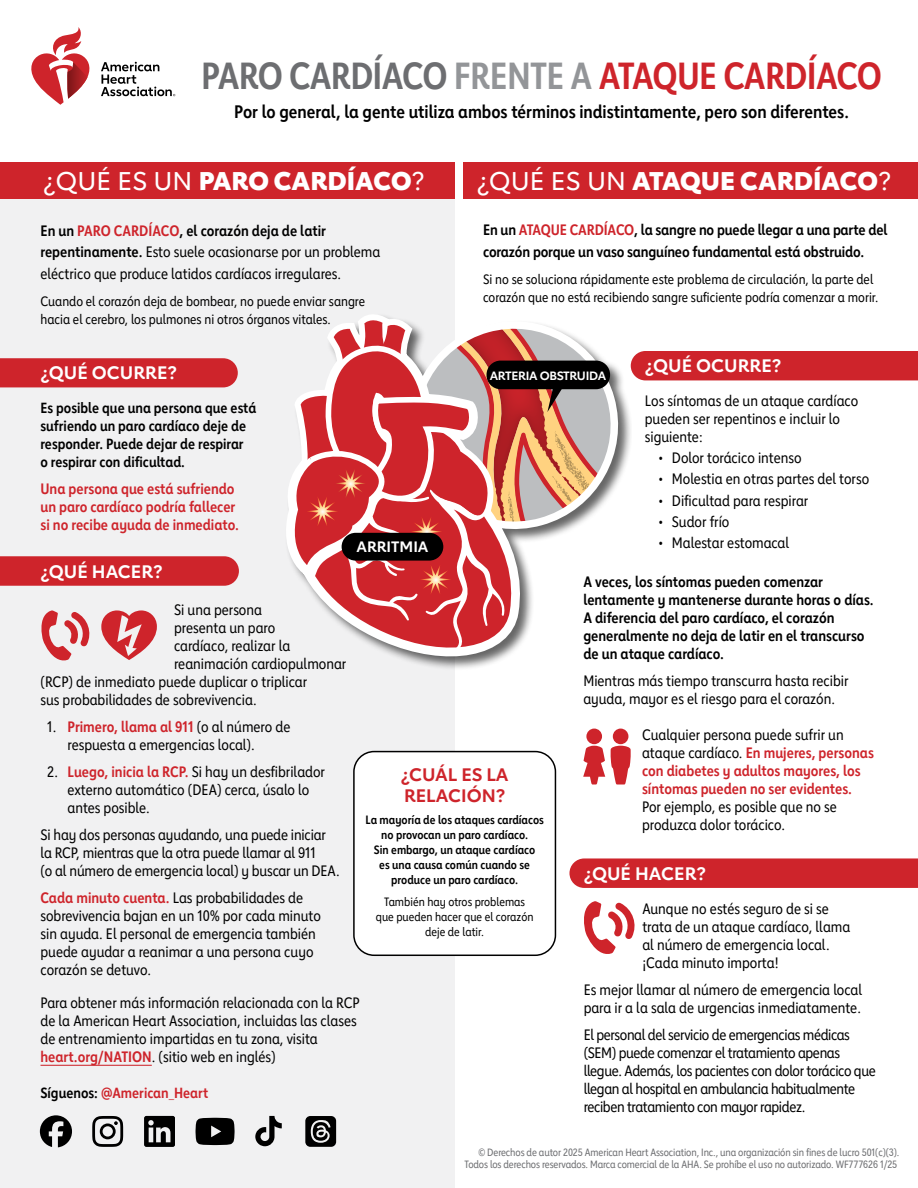
<style>
.page{position:relative;width:918px;height:1188px;background:#fff}
.page>*{position:absolute;margin:0;border:0;box-sizing:border-box;transform-origin:0 0}
.head1___H1{font:700 37.5px "Lub Dub Condensed";letter-spacing:-.02em;color:#ce242b}
.sub1_rt___H2{font:800 25.5px "Lub Dub";color:#fff}
.sub1_left___H2{font:800 25.5px "Lub Dub";color:#fff}
.head1___H1-2{font:700 18px "Lub Dub Condensed";color:#000}
.body3_left___P{font:700 18px "Lub Dub";color:#fff}
.body_3_rt___P{font:700 18px "Lub Dub";color:#fff}
.body1___P{font:700 18px/21.6px "Lub Dub";color:#ce242b}
.body2___P{font:15px/18px "Lub Dub Condensed";color:#000}
.body2_with_DropCap___P{font:15px/18px "Lub Dub Condensed";color:#000}
.body2___P-2{font:15px/18px "Lub Dub Condensed";letter-spacing:-.025em;color:#000}
.body2___P-3{font:700 15px/18px "Lub Dub Condensed";color:#000}
.body1___P-2{font:15px/21.6px "Lub Dub Condensed";color:#000}
.body1___P-3{font:700 15px/21.6px "Lub Dub Condensed";letter-spacing:-.01em;color:#000}
.body2___P-4{font:700 15px/18px "Lub Dub Condensed";color:#ce242b}
.t1{font:700 15px "Lub Dub";color:#fff}
.body7___P{font:700 14.7px/18px "Lub Dub Condensed";color:#000}
.body2___P-5{font:700 14.7px "Lub Dub Condensed";color:#ce242b}
.body2___P-6{font:13.5px/18px "Lub Dub Condensed";color:#000}
.body2___P-7{font:700 12px/15px "Lub Dub Condensed";color:#000;text-align:center}
.body2___P-8{font:12px/15px "Lub Dub Condensed";color:#000;text-align:center}
.t2{font:700 12px "Lub Dub";letter-spacing:-.025em;color:#fff}
.credit1___P{font:10.5px/12px "Lub Dub Condensed";letter-spacing:-.01em;color:#6d6e71;text-align:right}
.s1{color:#6d6e71}
.s2{color:#939598}
.s3{font-weight:500}
.s4{font-weight:700}
.s5{font-weight:700;color:#ce242b}
.s6{color:#ce242b}
.s7{color:#000}
</style>
<div class="page">
<div style="left:0;top:198px;width:455px;height:990px;background:#f1f1f2"></div>
<div style="left:0;top:162px;width:455px;height:36px;background:#ce242b"></div>
<div style="left:463px;top:162px;width:455px;height:36px;background:#ce242b"></div>
<div style="left:285px;top:313px;width:347px;height:358px;background:#000;opacity:.6"></div>
<svg style="left:285px;top:313px;width:331px;height:348px"></svg>
<div style="left:487px;top:361px;width:123px;height:28px;background:#000;border-radius:14px"></div>
<div style="left:342px;top:533px;width:101px;height:28px;background:#000;border-radius:14px"></div>
<div style="left:0;top:358px;width:238px;height:29px;background:#ce242b"></div>
<svg style="left:0;top:556px;width:239px;height:30px;background:#cf2a31"></svg>
<div style="left:631px;top:351px;width:287px;height:29px;background:#ce242b"></div>
<svg style="left:569px;top:858px;width:349px;height:30px;background:#cf2a30"></svg>
<div style="left:613px;top:729px;width:15px;height:15px;background:#ce242b;border-radius:50%"></div>
<div style="left:586px;top:729px;width:16px;height:15px;background:#ce242b;border-radius:50%"></div>
<svg style="left:583px;top:746px;width:48px;height:39px"></svg>
<div style="left:354px;top:752px;width:201px;height:203px;background:#fff;border-radius:20px"></div>
<div style="left:353px;top:751px;width:203px;height:205px;border:2px solid #000;border-radius:20px"></div>
<hr style="left:40px;top:1065px;width:112px;height:1px;background:#ce242b">
<svg style="left:101px;top:62px;width:74px;height:34px"></svg>
<svg style="left:31px;top:27px;width:59px;height:78px"></svg>
<svg style="left:584px;top:901px;width:51px;height:53px"></svg>
<svg style="left:41px;top:610px;width:49px;height:51px"></svg>
<svg style="left:101px;top:610px;width:56px;height:50px"></svg>
<svg style="left:40px;top:1115px;width:32px;height:32px"></svg>
<svg style="left:92px;top:1116px;width:31px;height:31px"></svg>
<svg style="left:144px;top:1116px;width:31px;height:31px"></svg>
<svg style="left:196px;top:1118px;width:39px;height:27px"></svg>
<svg style="left:255px;top:1116px;width:27px;height:30px"></svg>
<svg style="left:305px;top:1116px;width:31px;height:31px"></svg>
<h1 class="head1___H1" style="left:201px;top:54px;width:682px"><span class="s1">PARO CARDÍACO</span> <span class="s2">FRENTE A</span> ATAQUE CARDÍACO</h1>
<h1 class="head1___H1-2" style="left:234px;top:101px;width:616px">Por lo general, la gente utiliza ambos términos indistintamente, pero son diferentes.</h1>
<h2 class="sub1_left___H2" style="left:43px;top:165px;width:383px"><span class="s3">¿QUÉ ES UN</span> PARO CARDÍACO<span class="s3">?</span></h2>
<p class="body1___P-2" style="left:40px;top:219px;width:341px"><span class="s4">En un</span> <span class="s5">PARO CARDÍACO</span><span class="s4">, el corazón deja de latir repentinamente.</span> Esto suele ocasionarse por un problema eléctrico que produce latidos cardíacos irregulares.</p>
<p class="body2___P-6" style="left:40px;top:292px;width:326px">Cuando el corazón deja de bombear, no puede enviar sangre hacia el cerebro, los pulmones ni otros órganos vitales.</p>
<p class="body3_left___P" style="left:40px;top:362px;width:138px">¿QUÉ OCURRE?</p>
<p class="body7___P" style="left:40px;top:398px;width:217px">Es posible que una persona que está sufriendo un paro cardíaco deje de responder. Puede dejar de respirar<br>o respirar con dificultad.</p>
<p class="body2___P-4" style="left:40px;top:479px;width:200px">Una persona que está sufriendo un paro cardíaco podría fallecer si no recibe ayuda de inmediato.</p>
<p class="body3_left___P" style="left:40px;top:561px;width:124px">¿QUÉ HACER?</p>
<p class="body2_with_DropCap___P" style="left:174px;top:600px;width:89px">Si una persona</p>
<p class="body2_with_DropCap___P" style="left:174px;top:618px;width:103px">presenta un paro</p>
<p class="body2_with_DropCap___P" style="left:174px;top:636px;width:118px">cardíaco, realizar la</p>
<p class="body2_with_DropCap___P" style="left:174px;top:654px;width:174px">reanimación cardiopulmonar</p>
<p class="body2_with_DropCap___P" style="left:40px;top:672px;width:268px">(RCP) de inmediato puede duplicar o triplicar</p>
<p class="body2_with_DropCap___P" style="left:40px;top:690px;width:218px">sus probabilidades de sobrevivencia.</p>
<p class="body2___P" style="left:68px;top:717px;width:224px;text-indent:-20px">1. <span class="s5">Primero, llama al 911</span> (o al número de respuesta a emergencias local).</p>
<p class="body2___P" style="left:68px;top:762px;width:259px;text-indent:-20px">2. <span class="s5">Luego, inicia la RCP.</span> Si hay un desfibrilador externo automático (DEA) cerca, úsalo lo antes posible.</p>
<p class="body2___P" style="left:40px;top:825px;width:301px">Si hay dos personas ayudando, una puede iniciar la RCP, mientras que la otra puede llamar al 911<br>(o al número de emergencia local) y buscar un DEA.</p>
<p class="body2___P" style="left:40px;top:888px;width:282px"><span class="s5">Cada minuto cuenta.</span> Las probabilidades de sobrevivencia bajan en un 10% por cada minuto sin ayuda. El personal de emergencia también puede ayudar a reanimar a una persona cuyo corazón se detuvo.</p>
<h2 class="sub1_rt___H2" style="left:477px;top:165px;width:416px"><span class="s3">¿QUÉ ES UN</span> ATAQUE CARDÍACO<span class="s3">?</span></h2>
<p class="body1___P-3" style="left:483px;top:219px;width:406px">En un <span class="s6">ATAQUE CARDÍACO</span>, la sangre no puede llegar a una parte del corazón porque un vaso sanguíneo fundamental está obstruido.</p>
<p class="body2___P-6" style="left:483px;top:270px;width:397px">Si no se soluciona rápidamente este problema de circulación, la parte del corazón que no está recibiendo sangre suficiente podría comenzar a morir.</p>
<p class="body_3_rt___P" style="left:645px;top:355px;width:138px">¿QUÉ OCURRE?</p>
<p class="body2___P" style="left:645px;top:391px;width:215px">Los síntomas de un ataque cardíaco pueden ser repentinos e incluir lo siguiente:</p>
<p class="body2___P" style="left:658px;top:449px;width:145px">• Dolor torácico intenso</p>
<p class="body2___P" style="left:658px;top:470px;width:212px">• Molestia en otras partes del torso</p>
<p class="body2___P" style="left:658px;top:491px;width:151px">• Dificultad para respirar</p>
<p class="body2___P" style="left:658px;top:512px;width:73px">• Sudor frío</p>
<p class="body2___P" style="left:658px;top:534px;width:132px">• Malestar estomacal</p>
<p class="body2___P-3" style="left:583px;top:573px;width:292px">A veces, los síntomas pueden comenzar lentamente y mantenerse durante horas o días.<br>A diferencia del paro cardíaco, el corazón generalmente no deja de latir en el transcurso de un ataque cardíaco.</p>
<p class="body2___P" style="left:583px;top:672px;width:267px">Mientras más tiempo transcurra hasta recibir ayuda, mayor es el riesgo para el corazón.</p>
<p class="body2_with_DropCap___P" style="left:642px;top:725px;width:233px">Cualquier persona puede sufrir un ataque cardíaco. <span class="s5">En mujeres, personas con diabetes y adultos mayores, los síntomas pueden no ser evidentes.<br></span>Por ejemplo, es posible que no se produzca dolor torácico.</p>
<p class="body_3_rt___P" style="left:584px;top:863px;width:124px">¿QUÉ HACER?</p>
<p class="body2___P" style="left:642px;top:900px;width:209px">Aunque no estés seguro de si se trata de un ataque cardíaco, llama al número de emergencia local. ¡Cada minuto importa!</p>
<p class="body2___P" style="left:584px;top:981px;width:280px">Es mejor llamar al número de emergencia local para ir a la sala de urgencias inmediatamente.</p>
<p class="body2___P-2" style="left:584px;top:1026px;width:294px">El personal del servicio de emergencias médicas (SEM) puede comenzar el tratamiento apenas llegue. Además, los pacientes con dolor torácico que llegan al hospital en ambulancia habitualmente reciben tratamiento con mayor rapidez.</p>
<p class="t2" style="left:490px;top:368px;width:118px">ARTERIA OBSTRUIDA</p>
<p class="t1" style="left:356px;top:538px;width:74px">ARRITMIA</p>
<p class="body1___P" style="left:401px;top:763px;width:109px">¿CUÁL ES LA<br>RELACIÓN?</p>
<p class="body2___P-7" style="left:365px;top:812px;width:180px">La mayoría de los ataques cardíacos no provocan un paro cardíaco.<br>Sin embargo, un ataque cardíaco<br>es una causa común cuando se produce un paro cardíaco.</p>
<p class="body2___P-8" style="left:376px;top:894px;width:159px">También hay otros problemas que pueden hacer que el corazón deje de latir.</p>
<p class="body2___P" style="left:40px;top:994px;width:321px">Para obtener más información relacionada con la RCP de la American Heart Association, incluidas las clases de entrenamiento impartidas en tu zona, visita</p>
<p class="body2___P" style="left:40px;top:1048px;width:237px"><span class="s5">heart.org/NATION</span>. (sitio web en inglés)</p>
<p class="body2___P-5" style="left:40px;top:1084px;width:169px"><span class="s7">Síguenos:</span> @American_Heart</p>
<p class="credit1___P" style="left:465px;top:1146px;width:436px">© Derechos de autor 2025 American Heart Association, Inc., una organización sin fines de lucro 501(c)(3).<br>Todos los derechos reservados. Marca comercial de la AHA. Se prohíbe el uso no autorizado. WF777626 1/25</p>
</div>
